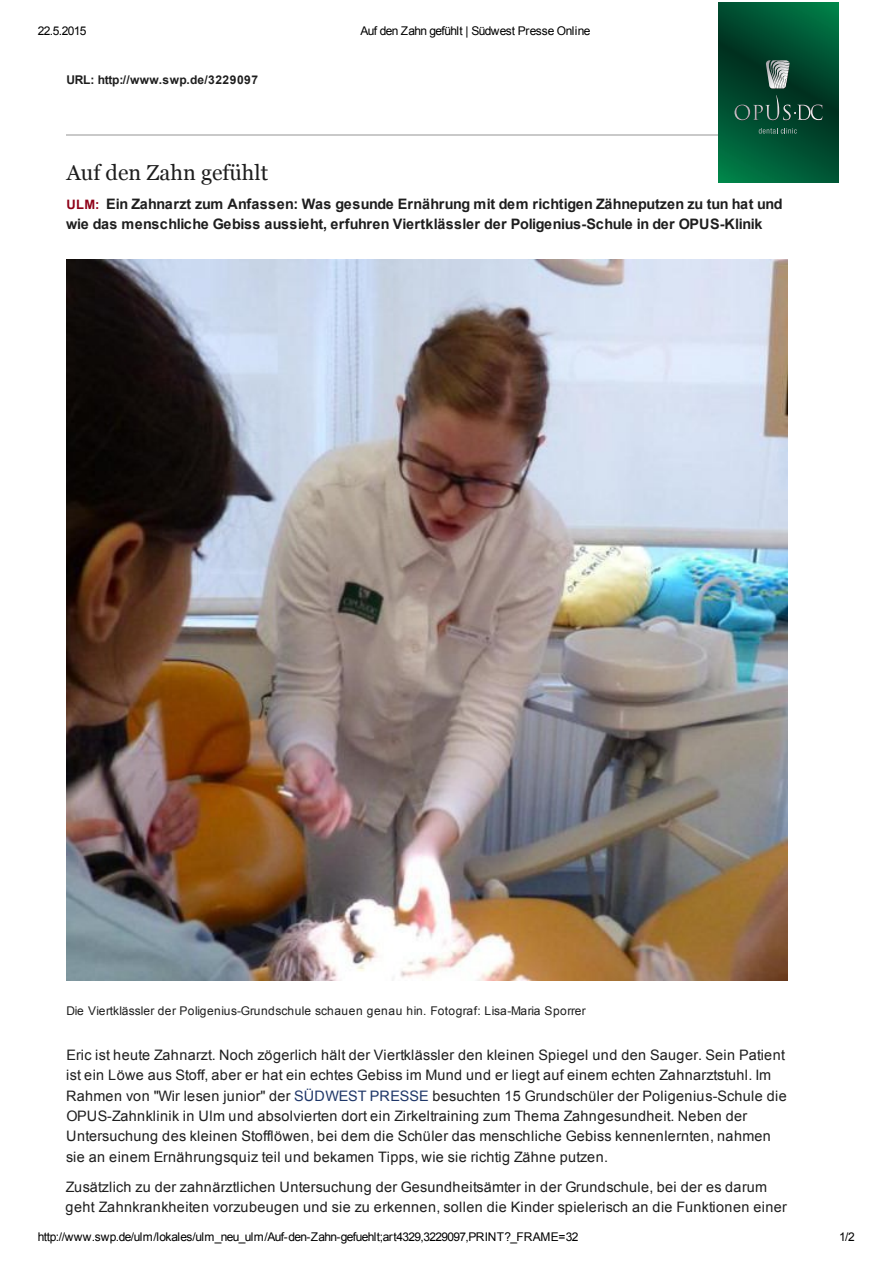
<style>
.page{position:relative;width:893px;height:1263px;background:#fff}
.page>*{position:absolute;margin:0;border:0;box-sizing:border-box;transform-origin:0 0}
.t1{font:21.6px "Georgia";color:#1e1e1e}
.t2{font:14.4px/20.4px "Arial";letter-spacing:.025em;color:#1e1e1e}
.t3{font:14.4px/20.4px "Arial";color:#1e1e1e}
.t4{font:12px "Arial";letter-spacing:-.055em;color:#000}
.t5{font:12px "Arial";letter-spacing:.035em;color:#1e1e1e}
.s1{font-size:12.9px;color:#8f0219}
.s2{color:#1e3668}
</style>
<div class="page">
<hr style="left:66px;top:135px;width:721px;height:1px;background:#c9c9c9">
<img style="left:66px;top:259px;width:721px;height:721px">
<svg style="left:719px;top:2px;width:119px;height:181px;background:#005131"></svg>
<svg style="left:734px;top:95px;width:89px;height:25px;background:#1c503d"></svg>
<svg style="left:765px;top:59px;width:25px;height:30px"></svg>
<svg style="left:759px;top:128px;width:38px;height:6px"></svg>
<p class="t4" style="left:38px;top:23px;width:50px">22.5.2015</p>
<p class="t4" style="left:360px;top:23px;width:232px">Auf den Zahn gefühlt | Südwest Presse Online</p>
<p class="t5" style="left:66px;top:71px;width:193px">URL: http://www.swp.de/3229097</p>
<p class="t1" style="left:66px;top:160px;width:203px">Auf den Zahn gefühlt</p>
<p class="t3" style="left:66px;top:194px;width:718px"><span class="s1">ULM:</span> Ein Zahnarzt zum Anfassen: Was gesunde Ernährung mit dem richtigen Zähneputzen zu tun hat und wie das menschliche Gebiss aussieht, erfuhren Viertklässler der Poligenius-Schule in der OPUS-Klinik</p>
<p class="t5" style="left:66px;top:1003px;width:521px">Die Viertklässler der Poligenius-Grundschule schauen genau hin. Fotograf: Lisa-Maria Sporrer</p>
<p class="t2" style="left:66px;top:1044px;width:722px">Eric ist heute Zahnarzt. Noch zögerlich hält der Viertklässler den kleinen Spiegel und den Sauger. Sein Patient ist ein Löwe aus Stoff, aber er hat ein echtes Gebiss im Mund und er liegt auf einem echten Zahnarztstuhl. Im Rahmen von "Wir lesen junior" der <span class="s2">SÜDWEST PRESSE</span> besuchten 15 Grundschüler der Poligenius-Schule die OPUS-Zahnklinik in Ulm und absolvierten dort ein Zirkeltraining zum Thema Zahngesundheit. Neben der Untersuchung des kleinen Stofflöwen, bei dem die Schüler das menschliche Gebiss kennenlernten, nahmen sie an einem Ernährungsquiz teil und bekamen Tipps, wie sie richtig Zähne putzen.</p>
<p class="t2" style="left:66px;top:1176px;width:723px">Zusätzlich zu der zahnärztlichen Untersuchung der Gesundheitsämter in der Grundschule, bei der es darum geht Zahnkrankheiten vorzubeugen und sie zu erkennen, sollen die Kinder spielerisch an die Funktionen einer</p>
<p class="t4" style="left:38px;top:1229px;width:542px">http://www.swp.de/ulm/lokales/ulm_neu_ulm/Auf-den-Zahn-gefuehlt;art4329,3229097,PRINT?_FRAME=32</p>
<p class="t4" style="left:839px;top:1229px;width:17px">1/2</p>
</div>
